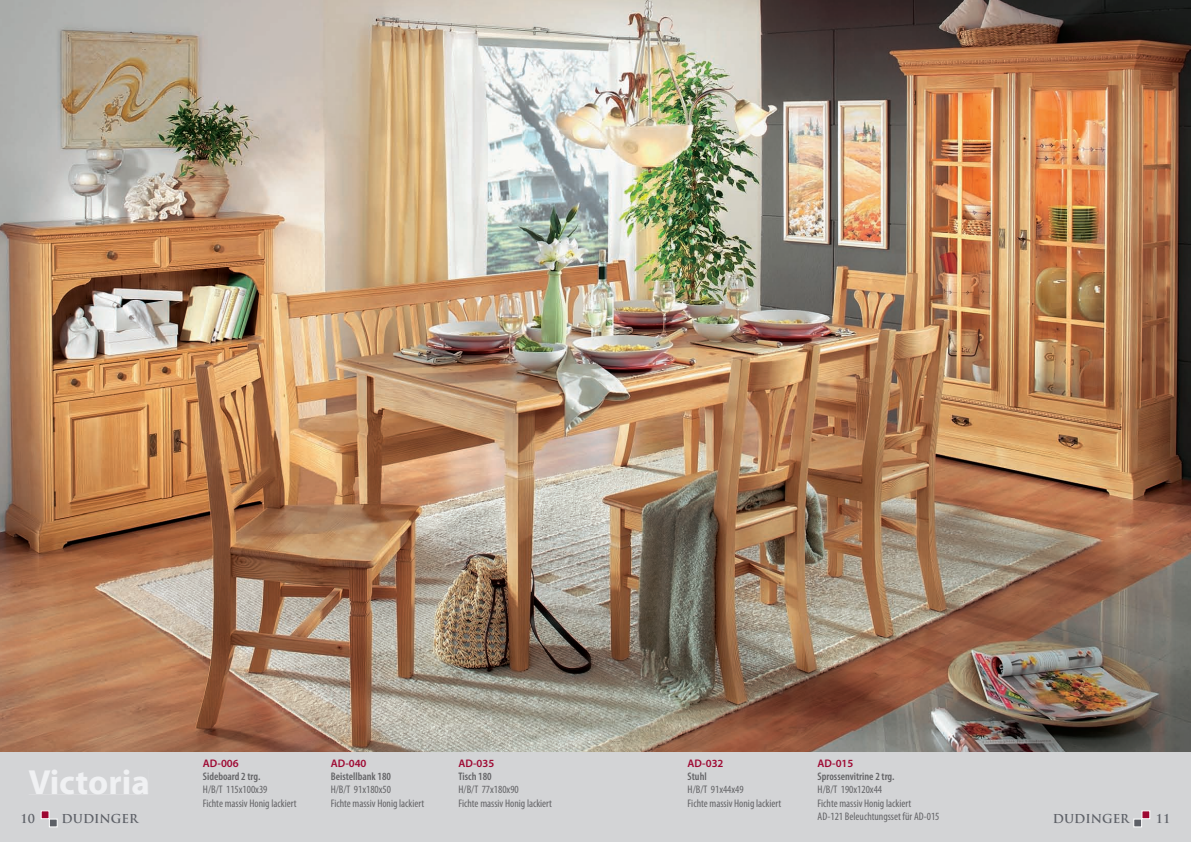
<style>
.page{position:relative;width:1191px;height:842px;background:#fff}
.page>*{position:absolute;margin:0;border:0;box-sizing:border-box;transform-origin:0 0}
.t1{font:700 35px "Myriad Pro";color:#f0f1f3}
.t2{font:700 12px "Trajan Pro";color:#5d6067}
.t3{font:condensed 11px/13.2px "Myriad Pro";color:#636366}
.t4{font:600 condensed 11px "Myriad Pro";color:#636366}
.t5{font:600 11px "Myriad Pro";color:#9e0832}
</style>
<div class="page">
<div style="left:0;top:751px;width:1191px;height:91px;background:#d3d4d6"></div>
<div style="left:49px;top:818px;width:9px;height:9px;background:#5d6067;border:1px solid #fff"></div>
<div style="left:41px;top:810px;width:9px;height:9px;background:#9e0832;border:1px solid #fff"></div>
<div style="left:1133px;top:818px;width:9px;height:9px;background:#5d6067;border:1px solid #fff"></div>
<div style="left:1141px;top:810px;width:9px;height:9px;background:#9e0832;border:1px solid #fff"></div>
<div style="left:29px;top:769px;width:119px;height:25px;background:#d3d4d6"></div>
<img style="left:0;top:0;width:1191px;height:751px">
<p class="t5" style="left:203px;top:756px;width:37px">AD-006</p>
<p class="t4" style="left:203px;top:770px;width:59px">Sideboard 2 trg.</p>
<p class="t3" style="left:203px;top:783px;width:95px">H/B/T 115x100x39<br>Fichte massiv Honig lackiert</p>
<p class="t5" style="left:331px;top:756px;width:37px">AD-040</p>
<p class="t4" style="left:331px;top:770px;width:62px">Beistellbank 180</p>
<p class="t3" style="left:331px;top:783px;width:95px">H/B/T 91x180x50<br>Fichte massiv Honig lackiert</p>
<p class="t5" style="left:458px;top:756px;width:37px">AD-035</p>
<p class="t4" style="left:458px;top:770px;width:35px">Tisch 180</p>
<p class="t3" style="left:458px;top:783px;width:95px">H/B/T 77x180x90<br>Fichte massiv Honig lackiert</p>
<p class="t5" style="left:687px;top:756px;width:37px">AD-032</p>
<p class="t4" style="left:687px;top:770px;width:21px">Stuhl</p>
<p class="t3" style="left:687px;top:783px;width:95px">H/B/T 91x44x49<br>Fichte massiv Honig lackiert</p>
<p class="t5" style="left:817px;top:756px;width:37px">AD-015</p>
<p class="t4" style="left:817px;top:770px;width:78px">Sprossenvitrine 2 trg.</p>
<p class="t3" style="left:817px;top:783px;width:123px">H/B/T 190x120x44<br>Fichte massiv Honig lackiert<br>AD-121 Beleuchtungsset für AD-015</p>
<h1 class="t1" style="left:28px;top:762px;width:123px">Victoria</h1>
<p class="t2" style="left:21px;top:811px;width:16px">10</p>
<p class="t2" style="left:62px;top:811px;width:78px">DUDINGER</p>
<p class="t2" style="left:1052px;top:811px;width:78px">DUDINGER</p>
<p class="t2" style="left:1155px;top:811px;width:16px">11</p>
</div>
